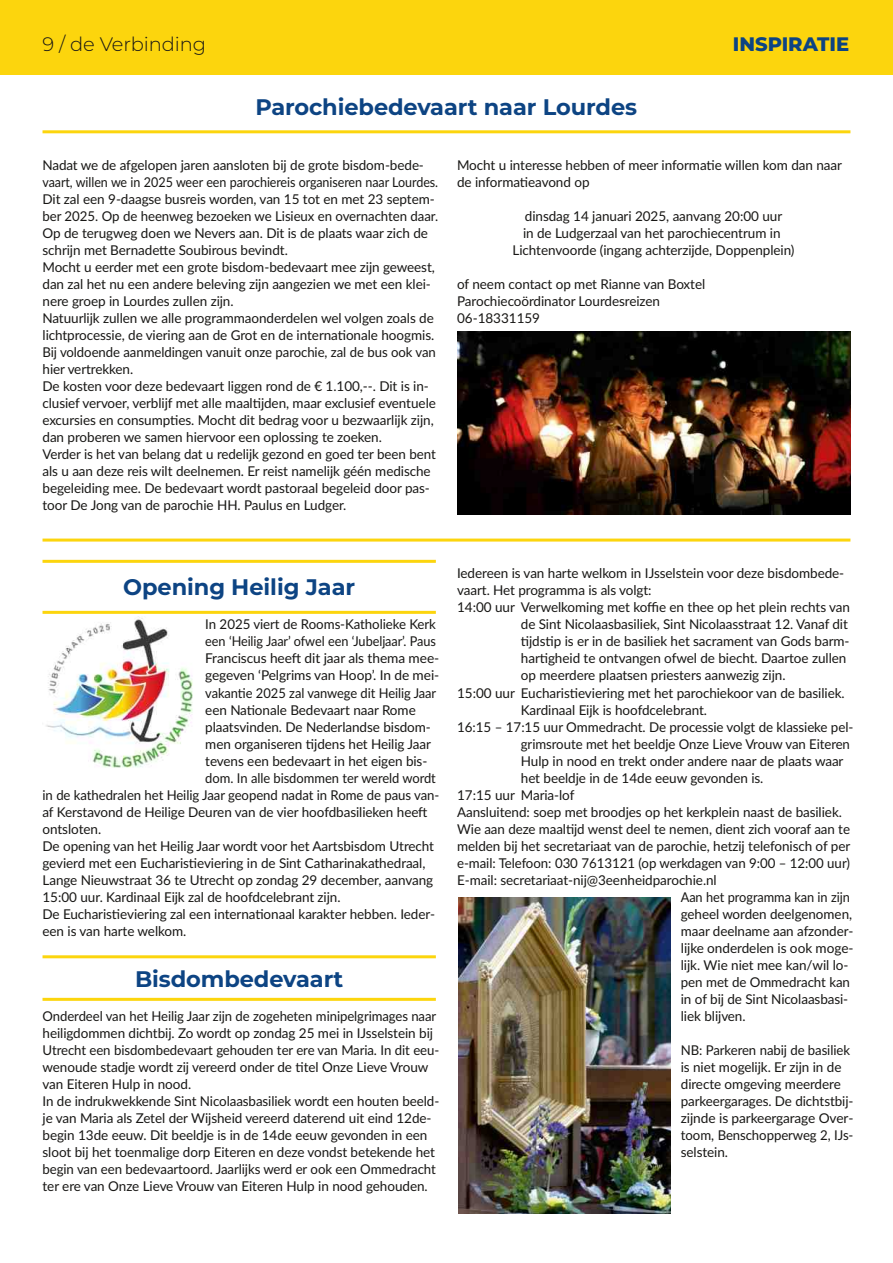
<style>
.page{position:relative;width:893px;height:1263px;background:#fff}
.page>*{position:absolute;margin:0;border:0;box-sizing:border-box;transform-origin:0 0}
.t1{font:700 22.5px "Montserrat";letter-spacing:-.005em;color:#0d4483}
.t2{font:300 19.5px "Montserrat";letter-spacing:-.005em;color:#181715}
.t3{font:800 19.5px "Montserrat";color:#0d4483}
.t4{font:13.5px/17px "Lato";letter-spacing:-.005em;color:#181715}
.t5{font:13.5px "Lato";letter-spacing:-.005em;color:#181715;scale:.96 1}
.t6{font:13.5px "Lato";letter-spacing:-.005em;color:#181715;scale:.94 1}
.t7{font:13.5px "Lato";letter-spacing:-.005em;color:#181715;scale:.95 1}
</style>
<div class="page">
<hr style="left:43px;top:130px;width:807px;height:3px;background:#fcd50d">
<img style="left:457px;top:332px;width:393px;height:182px">
<svg style="left:43px;top:538px;width:807px;height:4px;background:#fcdf48"></svg>
<hr style="left:43px;top:611px;width:393px;height:3px;background:#fcd50d">
<hr style="left:43px;top:998px;width:393px;height:3px;background:#fcd50d">
<hr style="left:43px;top:955px;width:393px;height:3px;background:#fcd50d">
<hr style="left:43px;top:560px;width:393px;height:3px;background:#fcd50d">
<img style="left:458px;top:897px;width:213px;height:317px">
<img style="left:46px;top:617px;width:147px;height:151px">
<div style="left:0;top:0;width:893px;height:74px;background:#fcd50d"></div>
<h2 class="t2" style="left:43px;top:32px;width:165px">9 / de Verbinding</h2>
<h2 class="t3" style="left:733px;top:32px;width:118px">INSPIRATIE</h2>
<h1 class="t1" style="left:255px;top:93px;width:383px">Parochiebedevaart naar Lourdes</h1>
<p class="t4" style="left:43px;top:158px;width:397px">Nadat we de afgelopen jaren aansloten bij de grote bisdom‐bede‐ vaart, willen we in 2025 weer een parochiereis organiseren naar Lourdes.<br>Dit zal een 9‐daagse busreis worden, van 15 tot en met 23 septem‐ ber 2025. Op de heenweg bezoeken we Lisieux en overnachten daar.<br>Op de terugweg doen we Nevers aan. Dit is de plaats waar zich de schrijn met Bernadette Soubirous bevindt.<br>Mocht u eerder met een grote bisdom‐bedevaart mee zijn geweest, dan zal het nu een andere beleving zijn aangezien we met een klei‐ nere groep in Lourdes zullen zijn.<br>Natuurlijk zullen we alle programmaonderdelen wel volgen zoals de lichtprocessie, de viering aan de Grot en de internationale hoogmis.<br>Bij voldoende aanmeldingen vanuit onze parochie, zal de bus ook van hier vertrekken.<br>De kosten voor deze bedevaart liggen rond de € 1.100,‐‐. Dit is in‐ clusief vervoer, verblijf met alle maaltijden, maar exclusief eventuele excursies en consumpties. Mocht dit bedrag voor u bezwaarlijk zijn, dan proberen we samen hiervoor een oplossing te zoeken.<br>Verder is het van belang dat u redelijk gezond en goed ter been bent als u aan deze reis wilt deelnemen. Er reist namelijk géén medische begeleiding mee. De bedevaart wordt pastoraal begeleid door pas‐ toor De Jong van de parochie HH. Paulus en Ludger.</p>
<p class="t4" style="left:457px;top:158px;width:386px">Mocht u interesse hebben of meer informatie willen kom dan naar de informatieavond op</p>
<p class="t4" style="left:512px;top:209px;width:284px;text-align:center">dinsdag 14 januari 2025, aanvang 20:00 uur<br>in de Ludgerzaal van het parochiecentrum in<br>Lichtenvoorde (ingang achterzijde, Doppenplein)</p>
<p class="t4" style="left:457px;top:277px;width:250px">of neem contact op met Rianne van Boxtel<br>Parochiecoördinator Lourdesreizen<br>06‐18331159</p>
<h1 class="t1" style="left:123px;top:574px;width:233px">Opening Heilig Jaar</h1>
<p class="t4" style="left:205px;top:617px;width:232px">In 2025 viert de Rooms‐Katholieke Kerk</p>
<p class="t6" style="left:205px;top:636px;width:247px">een ‘Heilig Jaar’ ofwel een ‘Jubeljaar’. Paus</p>
<p class="t4" style="left:205px;top:651px;width:236px">Franciscus heeft dit jaar als thema mee‐</p>
<p class="t4" style="left:205px;top:668px;width:236px">gegeven ‘Pelgrims van Hoop’. In de mei‐</p>
<p class="t5" style="left:205px;top:687px;width:242px">vakantie 2025 zal vanwege dit Heilig Jaar</p>
<p class="t4" style="left:205px;top:702px;width:212px">een Nationale Bedevaart naar Rome</p>
<p class="t4" style="left:205px;top:719px;width:227px">plaatsvinden. De Nederlandse bisdom‐</p>
<p class="t4" style="left:205px;top:736px;width:227px">men organiseren tijdens het Heilig Jaar</p>
<p class="t4" style="left:205px;top:753px;width:224px">tevens een bedevaart in het eigen bis‐</p>
<p class="t5" style="left:205px;top:772px;width:242px">dom. In alle bisdommen ter wereld wordt</p>
<p class="t4" style="left:43px;top:787px;width:398px">in de kathedralen het Heilig Jaar geopend nadat in Rome de paus van‐</p>
<p class="t4" style="left:43px;top:804px;width:386px">af Kerstavond de Heilige Deuren van de vier hoofdbasilieken heeft</p>
<p class="t4" style="left:43px;top:821px;width:60px">ontsloten.</p>
<p class="t4" style="left:43px;top:838px;width:393px">De opening van het Heilig Jaar wordt voor het Aartsbisdom Utrecht</p>
<p class="t4" style="left:43px;top:855px;width:384px">gevierd met een Eucharistieviering in de Sint Catharinakathedraal,</p>
<p class="t4" style="left:43px;top:872px;width:392px">Lange Nieuwstraat 36 te Utrecht op zondag 29 december, aanvang</p>
<p class="t4" style="left:43px;top:889px;width:300px">15:00 uur. Kardinaal Eijk zal de hoofdcelebrant zijn.</p>
<p class="t4" style="left:43px;top:906px;width:394px">De Eucharistieviering zal een internationaal karakter hebben. Ieder‐</p>
<p class="t4" style="left:43px;top:923px;width:145px">een is van harte welkom.</p>
<h1 class="t1" style="left:135px;top:965px;width:210px">Bisdombedevaart</h1>
<p class="t4" style="left:43px;top:1008px;width:398px">Onderdeel van het Heilig Jaar zijn de zogeheten minipelgrimages naar heiligdommen dichtbij. Zo wordt op zondag 25 mei in IJsselstein bij Utrecht een bisdombedevaart gehouden ter ere van Maria. In dit eeu‐ wenoude stadje wordt zij vereerd onder de titel Onze Lieve Vrouw van Eiteren Hulp in nood.<br>In de indrukwekkende Sint Nicolaasbasiliek wordt een houten beeld‐ je van Maria als Zetel der Wijsheid vereerd daterend uit eind 12de‐ begin 13de eeuw. Dit beeldje is in de 14de eeuw gevonden in een sloot bij het toenmalige dorp Eiteren en deze vondst betekende het begin van een bedevaartoord. Jaarlijks werd er ook een Ommedracht ter ere van Onze Lieve Vrouw van Eiteren Hulp in nood gehouden.</p>
<p class="t4" style="left:457px;top:566px;width:389px">Iedereen is van harte welkom in IJsselstein voor deze bisdombede‐</p>
<p class="t4" style="left:457px;top:583px;width:196px">vaart. Het programma is als volgt:</p>
<p class="t4" style="left:457px;top:600px;width:394px">14:00 uur Verwelkoming met koffie en thee op het plein rechts van</p>
<p class="t4" style="left:521px;top:617px;width:329px">de Sint Nicolaasbasiliek, Sint Nicolaasstraat 12. Vanaf dit</p>
<p class="t4" style="left:521px;top:634px;width:330px">tijdstip is er in de basiliek het sacrament van Gods barm‐</p>
<p class="t4" style="left:521px;top:651px;width:327px">hartigheid te ontvangen ofwel de biecht. Daartoe zullen</p>
<p class="t4" style="left:521px;top:668px;width:266px">op meerdere plaatsen priesters aanwezig zijn.</p>
<p class="t4" style="left:457px;top:685px;width:389px">15:00 uur Eucharistieviering met het parochiekoor van de basiliek.</p>
<p class="t4" style="left:521px;top:702px;width:188px">Kardinaal Eijk is hoofdcelebrant.</p>
<p class="t4" style="left:457px;top:719px;width:398px">16:15 – 17:15 uur Ommedracht. De processie volgt de klassieke pel‐</p>
<p class="t4" style="left:521px;top:736px;width:331px">grimsroute met het beeldje Onze Lieve Vrouw van Eiteren</p>
<p class="t4" style="left:521px;top:753px;width:324px">Hulp in nood en trekt onder andere naar de plaats waar</p>
<p class="t4" style="left:521px;top:770px;width:244px">het beeldje in de 14de eeuw gevonden is.</p>
<p class="t4" style="left:457px;top:787px;width:119px">17:15 uur Maria‐lof</p>
<p class="t4" style="left:457px;top:804px;width:386px">Aansluitend: soep met broodjes op het kerkplein naast de basiliek.</p>
<p class="t4" style="left:457px;top:821px;width:394px">Wie aan deze maaltijd wenst deel te nemen, dient zich vooraf aan te</p>
<p class="t4" style="left:457px;top:838px;width:395px">melden bij het secretariaat van de parochie, hetzij telefonisch of per</p>
<p class="t4" style="left:457px;top:855px;width:394px">e‐mail: Telefoon: 030 7613121 (op werkdagen van 9:00 – 12:00 uur)</p>
<p class="t4" style="left:457px;top:872px;width:261px">E‐mail: secretariaat‐nij@3eenheidparochie.nl</p>
<p class="t7" style="left:681px;top:891px;width:180px">Aan het programma kan in zijn</p>
<p class="t4" style="left:681px;top:906px;width:173px">geheel worden deelgenomen,</p>
<p class="t4" style="left:681px;top:923px;width:174px">maar deelname aan afzonder‐</p>
<p class="t4" style="left:681px;top:940px;width:174px">lijke onderdelen is ook moge‐</p>
<p class="t4" style="left:681px;top:957px;width:169px">lijk. Wie niet mee kan/wil lo‐</p>
<p class="t4" style="left:681px;top:974px;width:171px">pen met de Ommedracht kan</p>
<p class="t4" style="left:681px;top:991px;width:169px">in of bij de Sint Nicolaasbasi‐</p>
<p class="t4" style="left:681px;top:1008px;width:66px">liek blijven.</p>
<p class="t4" style="left:681px;top:1042px;width:174px">NB: Parkeren nabij de basiliek is niet mogelijk. Er zijn in de directe omgeving meerdere parkeergarages. De dichtstbij‐ zijnde is parkeergarage Over‐ toom, Benschopperweg 2, IJs‐ selstein.</p>
</div>
